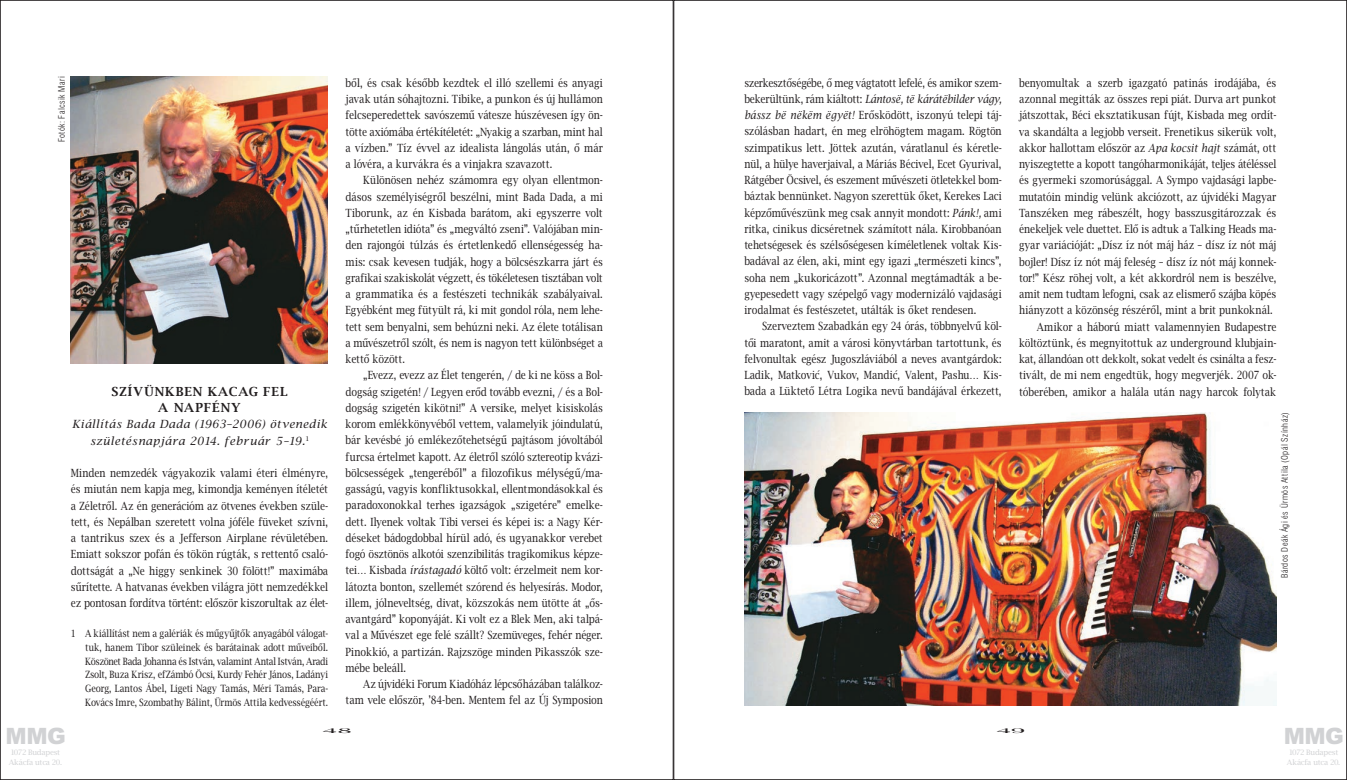
<style>
.page{position:relative;width:1347px;height:780px;background:#fff}
.page>*{position:absolute;margin:0;border:0;box-sizing:border-box;transform-origin:0 0}
.t1{font:22.5px "Arial Blk PFL";letter-spacing:.01em;color:#d1d2d4}
.t2{font:700 12.5px "Lucida Bright Dm PFL";letter-spacing:.095em;color:#231f20}
.t3{font:11.25px/16.2px "Lucida Bright PFL";letter-spacing:.03em;color:#231f20;text-align:justify;scale:.85 1}
.t4{font:italic 11.25px/16.2px "Lucida Bright PFL";letter-spacing:.06em;color:#231f20;text-align:center}
.t5{font:11.25px "Lucida Bright PFL";letter-spacing:.05em;color:#231f20;scale:.85 1}
.t6{font:10px/13.8px "Lucida Bright PFL";letter-spacing:.03em;color:#231f20;text-align:justify;scale:.85 1}
.t7{font:8.75px "Swiss 721 Lt Cn PFL";letter-spacing:.055em;color:#231f20}
.t8{font:7.5px/10px "Lucida Bright PFL";letter-spacing:.01em;color:#d1d2d4}
.t9{font:6.25px "Lucida Bright PFL";color:#231f20;scale:4 1}
.s1{font-style:italic}
</style>
<div class="page">
<img style="left:71px;top:76px;width:257px;height:287px">
<img style="left:744px;top:412px;width:532px;height:293px">
<p class="t7" style="left:58px;top:142px;width:68px;rotate:-90deg">Fotók: Falcsik Mari</p>
<p class="t3" style="left:744px;top:75px;width:304px">szerkesztőségébe, ő meg vágtatott lefelé, és amikor szem&shy;bekerültünk, rám kiáltott: <span class="s1">Lántosë, të kárátëbilder vágy, bássz bë nëkëm ëgyët!</span> Erősködött, iszonyú telepi táj&shy;szólásban hadart, én meg elröhögtem magam. Rögtön szimpatikus lett. Jöttek azután, váratlanul és kéretle&shy;nül, a hülye haverjaival, a Máriás Bécivel, Ecet Gyurival, Rátgéber Öcsivel, és eszement művészeti ötletekkel bom&shy;báztak bennünket. Nagyon szerettük őket, Kerekes Laci képzőművészünk meg csak annyit mondott: <span class="s1">Pánk!,</span> ami ritka, cinikus dicséretnek számított nála. Kirobbanóan tehetségesek és szélsőségesen kíméletlenek voltak Kis&shy;badával az élen, aki, mint egy igazi „természeti kincs”, soha nem „kukoricázott”. Azonnal megtámadták a be&shy;gyepesedett vagy szépelgő vagy modernizáló vajdasági irodalmat és festészetet, utálták is őket rendesen.</p>
<p class="t3" style="left:744px;top:319px;width:304px;text-indent:18px">Szerveztem Szabadkán egy 24 órás, többnyelvű köl&shy;tői maratont, amit a városi könyvtárban tartottunk, és felvonultak egész Jugoszláviából a neves avantgárdok:<br>Ladik, Matkovic´, Vukov, Mandic´, Valent, Pashu… Kis-</p>
<p class="t3" style="left:345px;top:75px;width:304px">ből, és csak később kezdtek el illó szellemi és anyagi javak után sóhajtozni. Tibike, a punkon és új hullámon felcseperedettek savószemű vátesze húszévesen így ön&shy;tötte axiómába értékítéletét: „Nyakig a szarban, mint hal a vízben.” Tíz évvel az idealista lángolás után, ő már a lóvéra, a kurvákra és a vinjakra szavazott.</p>
<p class="t3" style="left:345px;top:173px;width:304px;text-indent:18px">Különösen nehéz számomra egy olyan ellentmon&shy;dásos személyiségről beszélni, mint Bada Dada, a mi Tiborunk, az én Kisbada barátom, aki egyszerre volt „tűrhetetlen idióta” és „megváltó zseni”. Valójában min&shy;den rajongói túlzás és értetlenkedő ellenségesség ha&shy;mis: csak kevesen tudják, hogy a bölcsészkarra járt és grafikai szakiskolát végzett, és tökéletesen tisztában volt a grammatika és a festészeti technikák szabályaival.<br>Egyébként meg fütyült rá, ki mit gondol róla, nem lehe&shy;tett sem benyalni, sem behúzni neki. Az élete totálisan a művészetről szólt, és nem is nagyon tett különbséget a kettő között.</p>
<p class="t3" style="left:345px;top:368px;width:304px;text-indent:18px">„Evezz, evezz az Élet tengerén, / de ki ne köss a Bol&shy;dogság szigetén! / Legyen erőd tovább evezni, / és a Bol&shy;dogság szigetén kikötni!” A versike, melyet kisiskolás korom emlékkönyvéből vettem, valamelyik jóindulatú, bár kevésbé jó emlékezőtehetségű pajtásom jóvoltából furcsa értelmet kapott. Az életről szóló sztereotip kvázi&shy;bölcsességek „tengeréből” a filozofikus mélységű/ma&shy;gasságú, vagyis konfliktusokkal, ellentmondásokkal és paradoxonokkal terhes igazságok „szigetére” emelke&shy;dett. Ilyenek voltak Tibi versei és képei is: a Nagy Kér&shy;déseket bádogdobbal hírül adó, és ugyanakkor verebet fogó ösztönös alkotói szenzibilitás tragikomikus képze&shy;tei… Kisbada <span class="s1">írástagadó</span> költő volt: érzelmeit nem kor&shy;látozta bonton, szellemét szórend és helyesírás. Modor, illem, jólneveltség, divat, közszokás nem ütötte át „ős&shy;avantgárd” koponyáját. Ki volt ez a Blek Men, aki talpá&shy;val a Művészet ege felé szállt? Szemüveges, fehér néger.<br>Pinokkió, a partizán. Rajzszöge minden Pikasszók sze&shy;mébe beleáll.</p>
<p class="t3" style="left:345px;top:676px;width:304px;text-align:right">Az újvidéki Forum Kiadóház lépcsőházában találkoz&shy;tam vele először, ’84-ben. Mentem fel az Új Symposion</p>
<p class="t2" style="left:111px;top:386px;width:177px">SZÍVÜNKBEN KACAG FEL</p>
<p class="t3" style="left:744px;top:384px;width:304px">bada a Lüktető Létra Logika nevű bandájával érkezett,</p>
<p class="t2" style="left:158px;top:402px;width:84px">A NAPFÉNY</p>
<p class="t4" style="left:72px;top:417px;width:256px">Kiállítás Bada Dada (1963–2006) ötvenedik születésnapjára 2014. február 5–19.<sup>1</sup></p>
<p class="t3" style="left:71px;top:466px;width:304px">Minden nemzedék vágyakozik valami éteri élményre, és miután nem kapja meg, kimondja keményen ítéletét a Zéletről. Az én generációm az ötvenes években szüle&shy;tett, és Nepálban szeretett volna jóféle füveket szívni, a tantrikus szex és a Jefferson Airplane révületében.<br>Emiatt sokszor pofán és tökön rúgták, s rettentő csaló&shy;dottságát a „Ne higgy senkinek 30 fölött!” maximába sűrítette. A hatvanas években világra jött nemzedékkel ez pontosan fordítva történt: először kiszorultak az élet-</p>
<p class="t6" style="left:85px;top:627px;width:287px;text-indent:-14px">1 A kiállítást nem a galériák és műgyűjtők anyagából válogat&shy;tuk, hanem Tibor szüleinek és barátainak adott műveiből.<br>Köszönet Bada Johanna és István, valamint Antal István, Aradi Zsolt, Buza Krisz, efZámbó Öcsi, Kurdy Fehér János, Ladányi Georg, Lantos Ábel, Ligeti Nagy Tamás, Méri Tamás, Para-Kovács Imre, Szombathy Bálint, Ürmös Attila kedvességéért.</p>
<p class="t3" style="left:1019px;top:76px;width:304px">benyomultak a szerb igazgató patinás irodájába, és</p>
<p class="t3" style="left:1019px;top:92px;width:304px">azonnal megitták az összes repi piát. Durva art punkot</p>
<p class="t3" style="left:1019px;top:108px;width:304px">játszottak, Béci eksztatikusan fújt, Kisbada meg ordít-</p>
<p class="t3" style="left:1019px;top:124px;width:304px">va skandálta a legjobb verseit. Frenetikus sikerük volt,</p>
<p class="t3" style="left:1019px;top:140px;width:304px">akkor hallottam először az <span class="s1">Apa kocsit hajt</span> számát, ott</p>
<p class="t3" style="left:1019px;top:157px;width:304px">nyiszegtette a kopott tangóharmonikáját, teljes átéléssel</p>
<p class="t3" style="left:1019px;top:173px;width:304px">és gyermeki szomorúsággal. A Sympo vajdasági lapbe-</p>
<p class="t3" style="left:1019px;top:189px;width:304px">mutatóin mindig velünk akciózott, az újvidéki Magyar</p>
<p class="t3" style="left:1019px;top:205px;width:304px">Tanszéken meg rábeszélt, hogy basszusgitározzak és</p>
<p class="t3" style="left:1019px;top:222px;width:304px">énekeljek vele duettet. Elő is adtuk a Talking Heads ma-</p>
<p class="t3" style="left:1019px;top:238px;width:304px">gyar variációját: „Dísz íz nót máj ház – dísz íz nót máj</p>
<p class="t3" style="left:1019px;top:254px;width:304px">bojler! Dísz íz nót máj feleség – dísz íz nót máj konnek-</p>
<p class="t3" style="left:1019px;top:270px;width:304px">tor!” Kész röhej volt, a két akkordról nem is beszélve,</p>
<p class="t3" style="left:1019px;top:287px;width:304px">amit nem tudtam lefogni, csak az elismerő szájba köpés</p>
<p class="t3" style="left:1019px;top:303px;width:300px">hiányzott a közönség részéről, mint a brit punkoknál.</p>
<p class="t3" style="left:1036px;top:319px;width:283px">Amikor a háború miatt valamennyien Budapestre</p>
<p class="t3" style="left:1019px;top:335px;width:304px">költöztünk, és megnyitottuk az underground klubjain-</p>
<p class="t3" style="left:1019px;top:352px;width:304px">kat, állandóan ott dekkolt, sokat vedelt és csinálta a fesz-</p>
<p class="t5" style="left:1019px;top:371px;width:304px">tivált, de mi nem engedtük, hogy megverjék. 2007 ok-</p>
<p class="t3" style="left:1019px;top:384px;width:304px">tóberében, amikor a halála után nagy harcok folytak</p>
<p class="t7" style="left:1281px;top:578px;width:168px;rotate:-90deg">Bárdos Deák Ági és Ürmös Attila (Opál Színház)</p>
<h1 class="t1" style="left:6px;top:728px;width:61px">MMG</h1>
<p class="t8" style="left:9px;top:747px;width:55px">1072 Budapest<br>Akácfa utca 20.</p>
<p class="t9" style="left:323px;top:728px;width:9px">48</p>
<p class="t9" style="left:996px;top:728px;width:8px">49</p>
<h1 class="t1" style="left:1283px;top:728px;width:61px">MMG</h1>
<p class="t8" style="left:1286px;top:747px;width:55px">1072 Budapest<br>Akácfa utca 20.</p>
</div>
